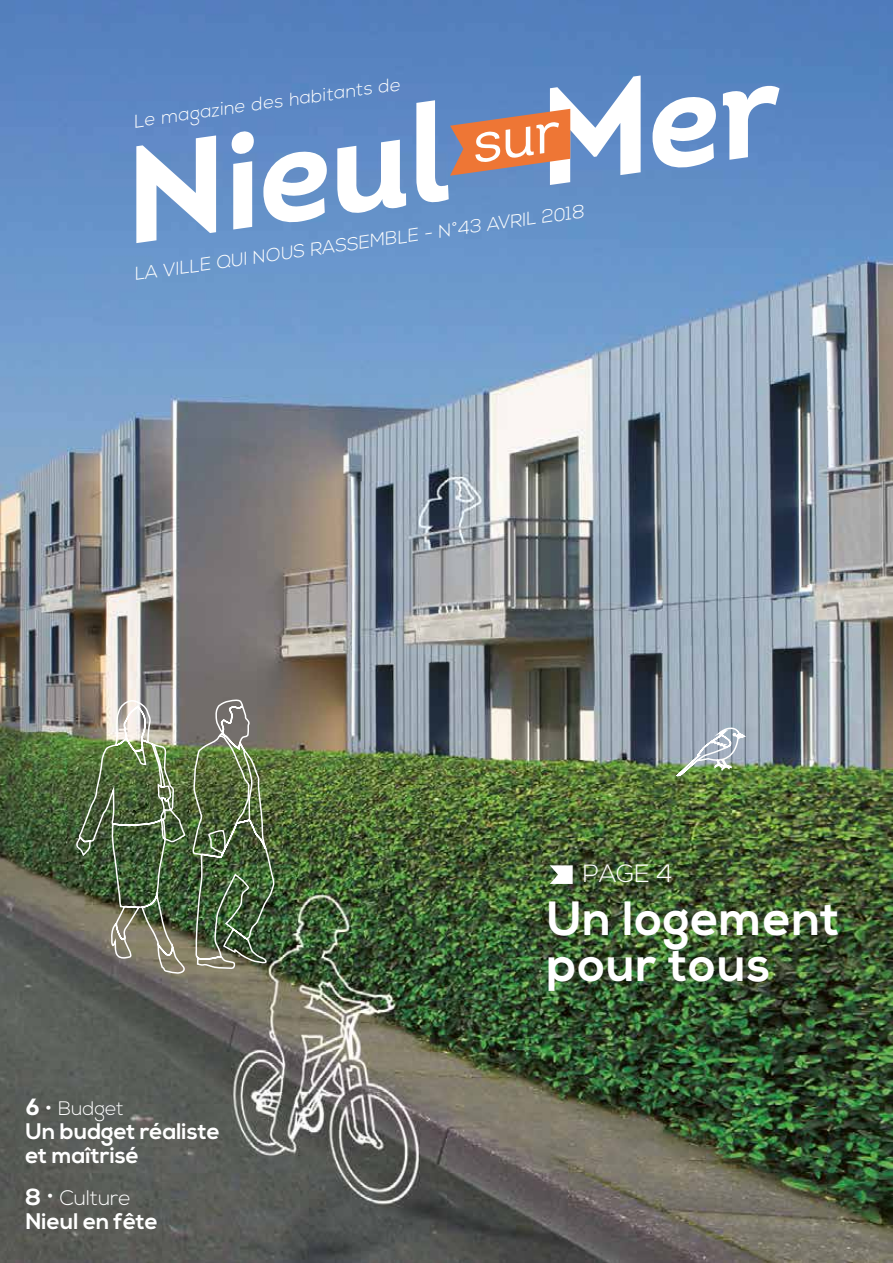
<style>
.page{position:relative;width:893px;height:1263px;background:#fff}
.page>*{position:absolute;margin:0;border:0;box-sizing:border-box;transform-origin:0 0}
.t1{font:136.5px "Intro Bold Alt";color:#fff}
.t2{font:700 48px/46.5px "Nexa";letter-spacing:.02em;color:#fff}
.t3{font:300 24.9px "Nexa";color:#fff}
.t4{font:700 22.5px/24px "Nexa";color:#fff}
.t5{font:300 21px "Nexa";color:#fff}
.t6{font:300 19.5px "Nexa";color:#fff}
.t7{font:300 18.45px "Nexa";color:#fff}
.s1{font-family:"Intro";font-weight:700;font-size:23.25px}
.s2{font-size:21px}
.s3{font-weight:700;font-size:23.25px}
</style>
<div class="page">
<img style="left:0;top:0;width:893px;height:1263px">
<svg style="left:450px;top:109px;width:120px;height:67px"></svg>
<svg style="left:550px;top:865px;width:23px;height:19px"></svg>
<svg style="left:676px;top:728px;width:71px;height:51px"></svg>
<img style="left:76px;top:645px;width:198px;height:402px">
<h1 class="t1" style="left:107px;top:111px;width:663px;rotate:-8deg">Nieul Mer</h1>
<p class="t7" style="left:132px;top:111px;width:271px;rotate:-8deg">Le magazine des habitants de</p>
<p class="t7" style="left:133px;top:264px;width:456px;rotate:-8deg">LA VILLE QUI NOUS RASSEMBLE - N°43 AVRIL 2018</p>
<h3 class="t3" style="left:583px;top:859px;width:91px">PAGE 4</h3>
<p class="t6" style="left:26px;top:1097px;width:100px"><span class="s1">6</span> <span class="s2">•</span> Budget</p>
<p class="t4" style="left:26px;top:1120px;width:196px">Un budget réaliste et maîtrisé</p>
<p class="t5" style="left:26px;top:1185px;width:107px"><span class="s3">8</span> • Culture</p>
<p class="t4" style="left:26px;top:1210px;width:134px">Nieul en fête</p>
<h2 class="t2" style="left:547px;top:897px;width:294px">Un logement pour tous</h2>
</div>
